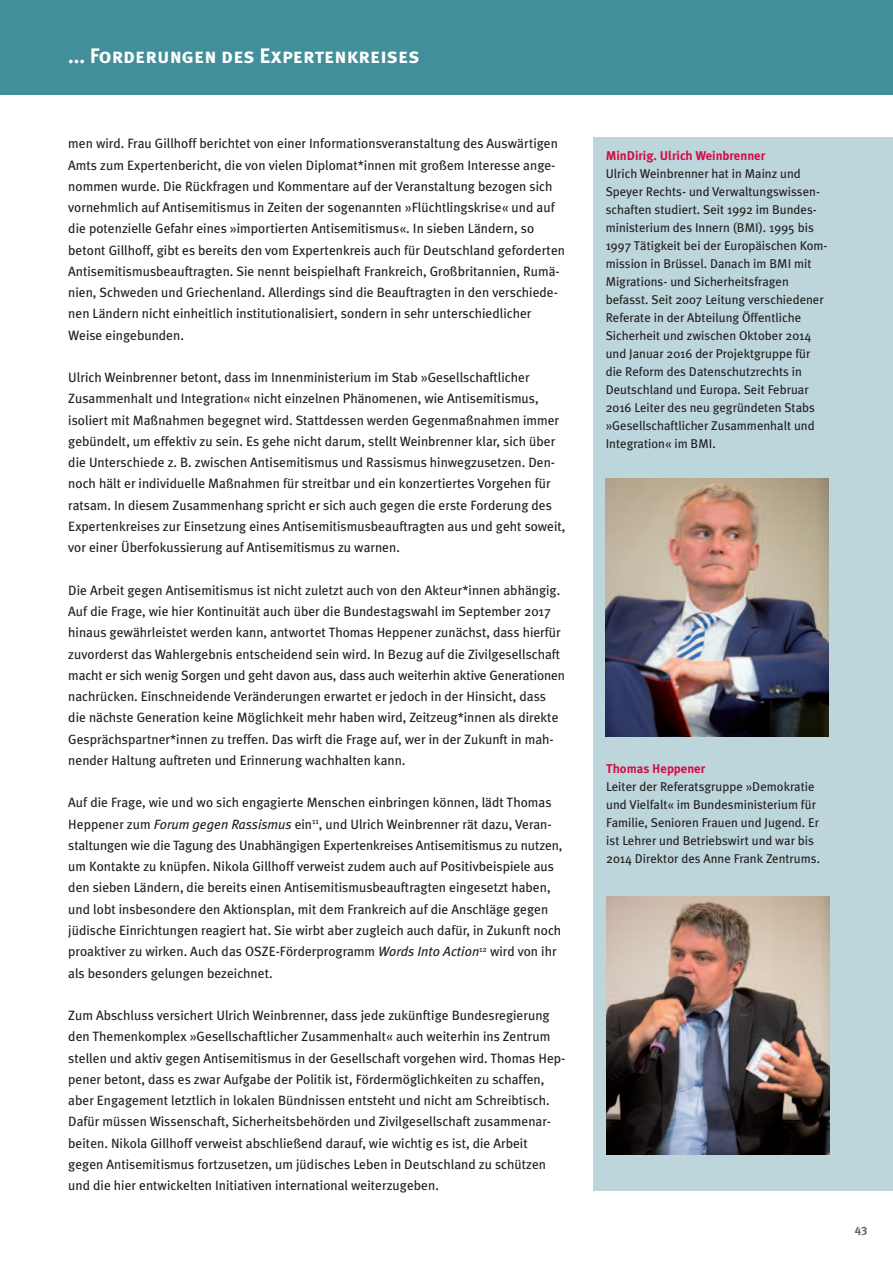
<style>
.page{position:relative;width:893px;height:1263px;background:#fff}
.page>*{position:absolute;margin:0;border:0;box-sizing:border-box;transform-origin:0 0}
.t1{font:21px "Meta Plus Bold Caps";color:#fff}
.t2{font:13.5px/21.3px "Meta Plus";color:#231f20}
.t3{font:12.75px/18px "Meta Plus";color:#231f20}
.t4{font:700 12.75px "Meta Plus";color:#d20e42}
.t5{font:700 12px "Meta Plus";color:#6c6d70}
.s1{font-style:italic}
</style>
<div class="page">
<div style="left:0;top:0;width:893px;height:95px;background:#418f9a"></div>
<hr style="left:0;top:302px;width:1px;height:768px;background:#bcd6db">
<div style="left:594px;top:138px;width:299px;height:1053px;background:#bcd6db"></div>
<img style="left:606px;top:478px;width:223px;height:259px">
<img style="left:606px;top:897px;width:223px;height:258px">
<h1 class="t1" style="left:68px;top:44px;width:353px">... Forderungen des Expertenkreises</h1>
<p class="t2" style="left:68px;top:133px;width:498px">men wird. Frau Gillhoff berichtet von einer Informationsveranstaltung des Auswärtigen Amts zum Expertenbericht, die von vielen Diplomat*innen mit großem Interesse ange&shy;nommen wurde. Die Rückfragen und Kommentare auf der Veranstaltung bezogen sich vornehmlich auf Antisemitismus in Zeiten der sogenannten »Flüchtlingskrise« und auf die potenzielle Gefahr eines »importierten Antisemitismus«. In sieben Ländern, so betont Gillhoff, gibt es bereits den vom Expertenkreis auch für Deutschland geforderten Antisemitismusbeauftragten. Sie nennt beispielhaft Frankreich, Großbritannien, Rumä&shy;nien, Schweden und Griechenland. Allerdings sind die Beauftragten in den verschiede&shy;nen Ländern nicht einheitlich institutionalisiert, sondern in sehr unterschiedlicher Weise eingebunden.</p>
<p class="t2" style="left:68px;top:367px;width:499px">Ulrich Weinbrenner betont, dass im Innenministerium im Stab »Gesellschaftlicher Zusammenhalt und Integration« nicht einzelnen Phänomenen, wie Antisemitismus, isoliert mit Maßnahmen begegnet wird. Stattdessen werden Gegenmaßnahmen immer gebündelt, um effektiv zu sein. Es gehe nicht darum, stellt Weinbrenner klar, sich über die Unterschiede z. B. zwischen Antisemitismus und Rassismus hinwegzusetzen. Den&shy;noch hält er individuelle Maßnahmen für streitbar und ein konzertiertes Vorgehen für ratsam. In diesem Zusammenhang spricht er sich auch gegen die erste Forderung des Expertenkreises zur Einsetzung eines Antisemitismusbeauftragten aus und geht soweit, vor einer Überfokussierung auf Antisemitismus zu warnen.</p>
<p class="t2" style="left:68px;top:579px;width:498px">Die Arbeit gegen Antisemitismus ist nicht zuletzt auch von den Akteur*innen abhängig.<br>Auf die Frage, wie hier Kontinuität auch über die Bundestagswahl im September 2017 hinaus gewährleistet werden kann, antwortet Thomas Heppener zunächst, dass hierfür zuvorderst das Wahlergebnis entscheidend sein wird. In Bezug auf die Zivilgesellschaft macht er sich wenig Sorgen und geht davon aus, dass auch weiterhin aktive Generationen nachrücken. Einschneidende Veränderungen erwartet er jedoch in der Hinsicht, dass die nächste Generation keine Möglichkeit mehr haben wird, Zeitzeug*innen als direkte Gesprächspartner*innen zu treffen. Das wirft die Frage auf, wer in der Zukunft in mah&shy;nender Haltung auftreten und Erinnerung wachhalten kann.</p>
<p class="t2" style="left:68px;top:792px;width:496px">Auf die Frage, wie und wo sich engagierte Menschen einbringen können, lädt Thomas Heppener zum <span class="s1">Forum gegen Rassismus</span> ein<sup>11</sup>, und Ulrich Weinbrenner rät dazu, Veran&shy;staltungen wie die Tagung des Unabhängigen Expertenkreises Antisemitismus zu nutzen, um Kontakte zu knüpfen. Nikola Gillhoff verweist zudem auch auf Positivbeispiele aus den sieben Ländern, die bereits einen Antisemitismusbeauftragten eingesetzt haben, und lobt insbesondere den Aktionsplan, mit dem Frankreich auf die Anschläge gegen jüdische Einrichtungen reagiert hat. Sie wirbt aber zugleich auch dafür, in Zukunft noch proaktiver zu wirken. Auch das OSZE-Förderprogramm <span class="s1">Words Into Action</span><sup>12</sup> wird von ihr als besonders gelungen bezeichnet.</p>
<p class="t2" style="left:68px;top:1005px;width:499px">Zum Abschluss versichert Ulrich Weinbrenner, dass jede zukünftige Bundesregierung den Themenkomplex »Gesellschaftlicher Zusammenhalt« auch weiterhin ins Zentrum stellen und aktiv gegen Antisemitismus in der Gesellschaft vorgehen wird. Thomas Hep&shy;pener betont, dass es zwar Aufgabe der Politik ist, Fördermöglichkeiten zu schaffen, aber Engagement letztlich in lokalen Bündnissen entsteht und nicht am Schreibtisch.<br>Dafür müssen Wissenschaft, Sicherheitsbehörden und Zivilgesellschaft zusammenar&shy;beiten. Nikola Gillhoff verweist abschließend darauf, wie wichtig es ist, die Arbeit gegen Antisemitismus fortzusetzen, um jüdisches Leben in Deutschland zu schützen und die hier entwickelten Initiativen international weiterzugeben.</p>
<p class="t4" style="left:606px;top:148px;width:161px">MinDirig. Ulrich Weinbrenner</p>
<p class="t3" style="left:606px;top:165px;width:223px">Ulrich Weinbrenner hat in Mainz und Speyer Rechts- und Verwaltungswissen&shy;schaften studiert. Seit 1992 im Bundes&shy;ministerium des Innern (BMI). 1995 bis 1997 Tätigkeit bei der Europäischen Kom&shy;mission in Brüssel. Danach im BMI mit Migrations- und Sicherheitsfragen befasst. Seit 2007 Leitung verschiedener Referate in der Abteilung Öffentliche Sicherheit und zwischen Oktober 2014 und Januar 2016 der Projektgruppe für die Reform des Datenschutzrechts in Deutschland und Europa. Seit Februar 2016 Leiter des neu gegründeten Stabs »Gesellschaftlicher Zusammenhalt und Integration« im BMI.</p>
<p class="t4" style="left:606px;top:761px;width:101px">Thomas Heppener</p>
<p class="t3" style="left:606px;top:777px;width:215px">Leiter der Referatsgruppe »Demokratie und Vielfalt« im Bundesministerium für Familie, Senioren Frauen und Jugend. Er ist Lehrer und Betriebswirt und war bis 2014 Direktor des Anne Frank Zentrums.</p>
<p class="t5" style="left:855px;top:1222px;width:14px">43</p>
</div>
